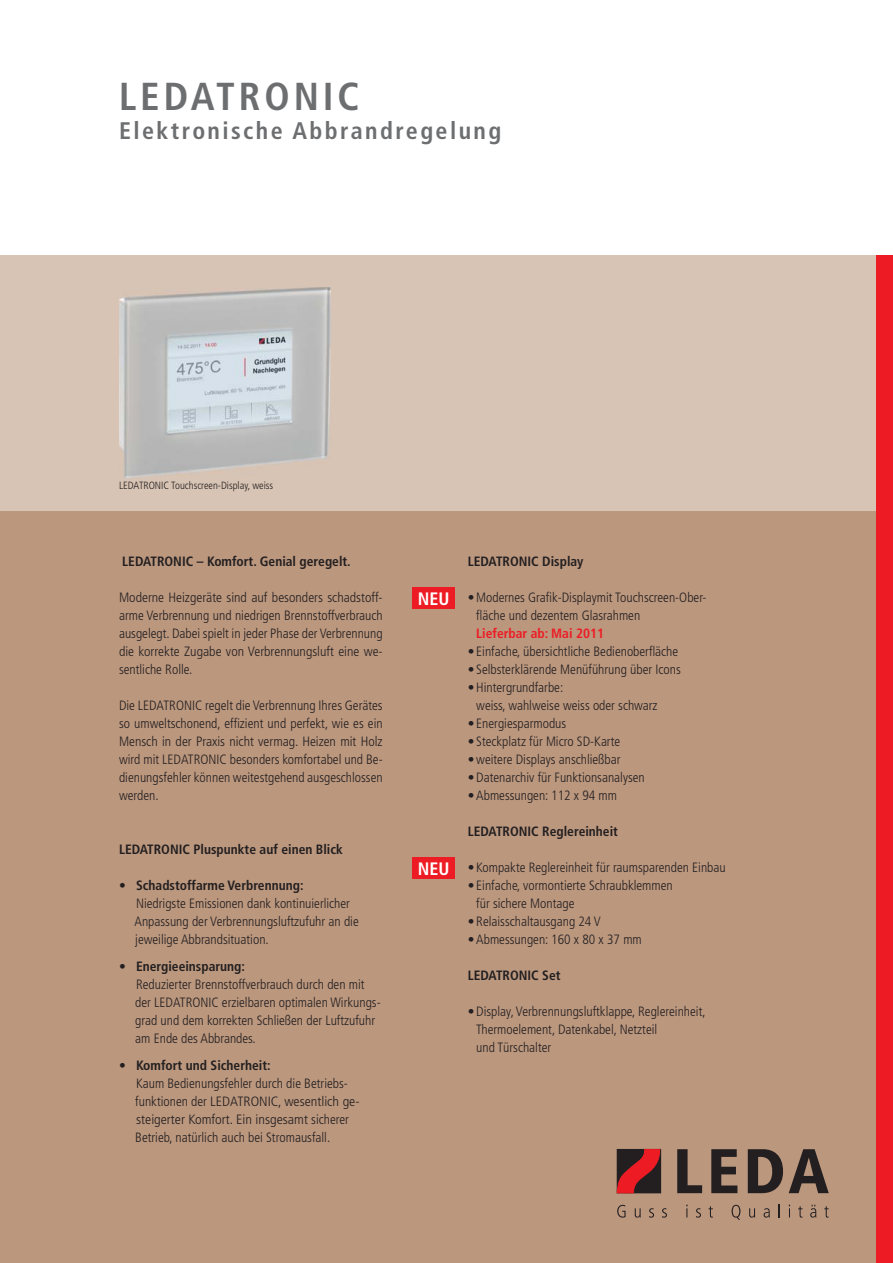
<style>
.page{position:relative;width:893px;height:1263px;background:#fff}
.page>*{position:absolute;margin:0;border:0;box-sizing:border-box;transform-origin:0 0}
.t1{font:700 condensed 39px "Frutiger LT";letter-spacing:.1em;color:#6d6e70}
.t2{font:700 condensed 24px "Frutiger LT";letter-spacing:.1em;color:#6d6e70}
.t3{font:700 condensed 18px "Frutiger LT";color:#fff}
.t4{font:300 condensed 13.5px/18px "Frutiger LT";color:#231f20}
.t5{font:700 condensed 13.5px "Frutiger LT";color:#231f20}
.t6{font:700 condensed 13.5px "Frutiger LT";color:#ed1c24}
.t7{font:300 condensed 10.5px "Frutiger LT";color:#231f20}
.s1{font-weight:700}
</style>
<div class="page">
<div style="left:0;top:510px;width:893px;height:753px;background:#bb977e"></div>
<div style="left:0;top:255px;width:893px;height:255px;background:#d8c4b4"></div>
<div style="left:412px;top:587px;width:43px;height:22px;background:#ed1c24"></div>
<div style="left:412px;top:857px;width:43px;height:22px;background:#ed1c24"></div>
<img style="left:119px;top:287px;width:212px;height:191px">
<div style="left:876px;top:255px;width:17px;height:1008px;background:#ed1c24"></div>
<svg style="left:617px;top:1205px;width:9px;height:12px"></svg>
<svg style="left:635px;top:1208px;width:6px;height:9px"></svg>
<svg style="left:649px;top:1208px;width:5px;height:9px"></svg>
<svg style="left:662px;top:1208px;width:5px;height:9px"></svg>
<svg style="left:686px;top:1205px;width:2px;height:12px"></svg>
<svg style="left:696px;top:1208px;width:5px;height:9px"></svg>
<svg style="left:708px;top:1206px;width:5px;height:11px"></svg>
<svg style="left:732px;top:1205px;width:8px;height:15px"></svg>
<svg style="left:749px;top:1208px;width:6px;height:9px"></svg>
<svg style="left:764px;top:1208px;width:6px;height:9px"></svg>
<svg style="left:779px;top:1204px;width:1px;height:13px"></svg>
<svg style="left:798px;top:1206px;width:4px;height:11px"></svg>
<svg style="left:810px;top:1205px;width:6px;height:12px"></svg>
<svg style="left:824px;top:1206px;width:5px;height:11px"></svg>
<svg style="left:677px;top:1149px;width:25px;height:44px"></svg>
<svg style="left:711px;top:1149px;width:26px;height:44px"></svg>
<svg style="left:748px;top:1149px;width:35px;height:44px"></svg>
<svg style="left:789px;top:1149px;width:40px;height:44px"></svg>
<svg style="left:617px;top:1149px;width:44px;height:45px;background:#7e1f22"></svg>
<h1 class="t1" style="left:119px;top:78px;width:242px">LEDATRONIC</h1>
<h2 class="t2" style="left:119px;top:119px;width:384px">Elektronische Abbrandregelung</h2>
<p class="t7" style="left:119px;top:480px;width:156px">LEDATRONIC Touchscreen-Display, weiss</p>
<p class="t5" style="left:122px;top:554px;width:230px">LEDATRONIC – Komfort. Genial geregelt.</p>
<p class="t4" style="left:119px;top:589px;width:265px;text-align:justify">Moderne Heizgeräte sind auf besonders schadstoff&shy;arme Verbrennung und niedrigen Brennstoffverbrauch ausgelegt. Dabei spielt in jeder Phase der Verbrennung die korrekte Zugabe von Verbrennungsluft eine we&shy;sentliche Rolle.</p>
<p class="t4" style="left:119px;top:697px;width:265px;text-align:justify">Die LEDATRONIC regelt die Verbrennung Ihres Gerätes so umweltschonend, effizient und perfekt, wie es ein Mensch in der Praxis nicht vermag. Heizen mit Holz wird mit LEDATRONIC besonders komfortabel und Be&shy;dienungsfehler können weitestgehend ausgeschlossen werden.</p>
<p class="t5" style="left:119px;top:842px;width:225px">LEDATRONIC Pluspunkte auf einen Blick</p>
<p class="t4" style="left:135px;top:877px;width:226px;text-indent:-15px">• <span class="s1">Schadstoffarme Verbrennung:<br></span>Niedrigste Emissionen dank kontinuierlicher Anpassung der Verbrennungsluftzufuhr an die jeweilige Abbrandsituation.</p>
<p class="t4" style="left:135px;top:958px;width:247px;text-indent:-16px">• <span class="s1">Energieeinsparung:<br></span>Reduzierter Brennstoffverbrauch durch den mit der LEDATRONIC erzielbaren optimalen Wirkungs&shy;grad und dem korrekten Schließen der Luftzufuhr am Ende des Abbrandes.</p>
<p class="t4" style="left:135px;top:1057px;width:226px;text-indent:-16px">• <span class="s1">Komfort und Sicherheit:<br></span>Kaum Bedienungsfehler durch die Betriebs&shy;funktionen der LEDATRONIC, wesentlich ge&shy;steigerter Komfort. Ein insgesamt sicherer Betrieb, natürlich auch bei Stromausfall.</p>
<h3 class="t3" style="left:418px;top:590px;width:33px">NEU</h3>
<h3 class="t3" style="left:418px;top:860px;width:33px">NEU</h3>
<p class="t5" style="left:468px;top:554px;width:117px">LEDATRONIC Display</p>
<p class="t4" style="left:476px;top:589px;width:232px;text-indent:-9px">• Modernes Grafik-Displaymit Touchscreen-Ober&shy;fläche und dezentem Glasrahmen</p>
<p class="t6" style="left:476px;top:626px;width:129px">Lieferbar ab: Mai 2011</p>
<p class="t4" style="left:468px;top:643px;width:212px">• Einfache, übersichtliche Bedienoberfläche</p>
<p class="t4" style="left:468px;top:661px;width:215px">• Selbsterklärende Menüführung über Icons</p>
<p class="t4" style="left:476px;top:679px;width:183px;text-indent:-9px">• Hintergrundfarbe:<br>weiss, wahlweise weiss oder schwarz</p>
<p class="t4" style="left:468px;top:715px;width:100px">• Energiesparmodus</p>
<p class="t4" style="left:468px;top:733px;width:154px">• Steckplatz für Micro SD-Karte</p>
<p class="t4" style="left:468px;top:751px;width:154px">• weitere Displays anschließbar</p>
<p class="t4" style="left:468px;top:769px;width:179px">• Datenarchiv für Funktionsanalysen</p>
<p class="t4" style="left:468px;top:787px;width:151px">• Abmessungen: 112 x 94 mm</p>
<p class="t5" style="left:468px;top:824px;width:152px">LEDATRONIC Reglereinheit</p>
<p class="t4" style="left:468px;top:859px;width:260px">• Kompakte Reglereinheit für raumsparenden Einbau</p>
<p class="t4" style="left:476px;top:877px;width:198px;text-indent:-9px">• Einfache, vormontierte Schraubklemmen für sichere Montage</p>
<p class="t4" style="left:468px;top:913px;width:135px">• Relaisschaltausgang 24 V</p>
<p class="t4" style="left:468px;top:931px;width:176px">• Abmessungen: 160 x 80 x 37 mm</p>
<p class="t5" style="left:468px;top:968px;width:94px">LEDATRONIC Set</p>
<p class="t4" style="left:476px;top:1003px;width:231px;text-indent:-9px">• Display, Verbrennungsluftklappe, Reglereinheit,<br>Thermoelement, Datenkabel, Netzteil<br>und Türschalter</p>
</div>
